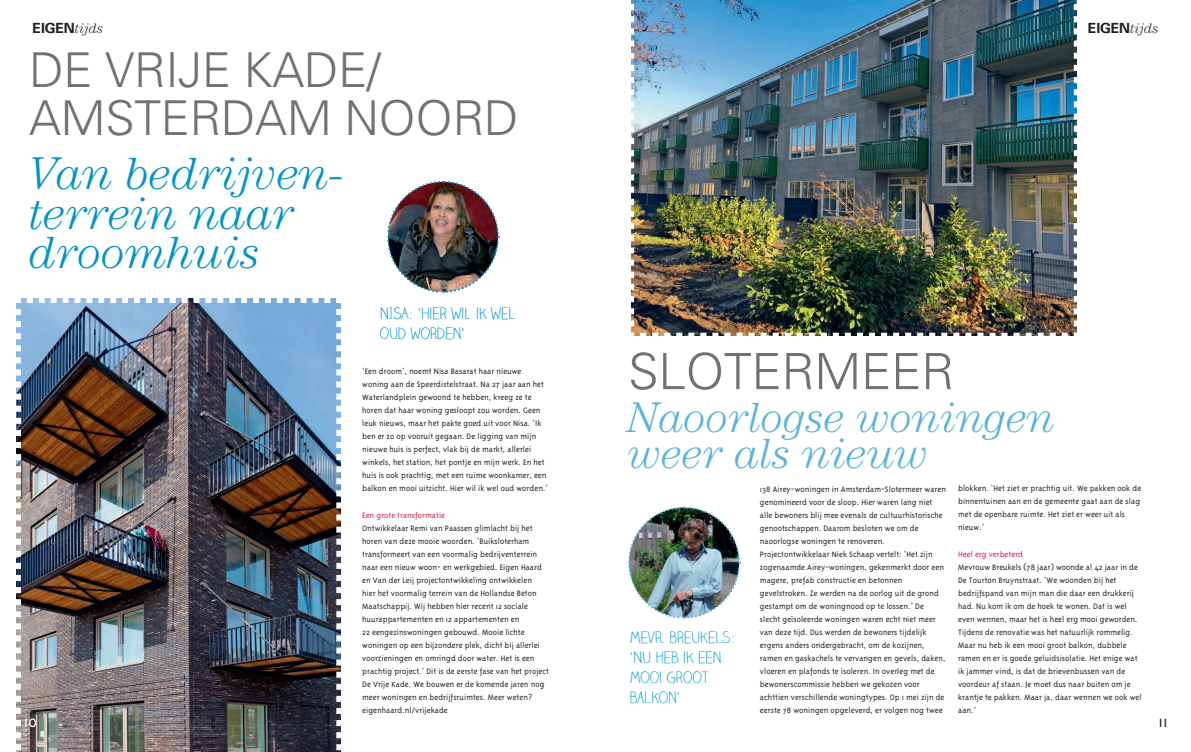
<style>
.page{position:relative;width:1191px;height:752px;background:#fff}
.page>*{position:absolute;margin:0;border:0;box-sizing:border-box;transform-origin:0 0}
.t1{font:300 50px "Univers";letter-spacing:-.01em;color:#717074}
.t2{font:300 48px/48px "Univers";letter-spacing:-.01em;color:#717074}
.t3{font:italic 300 46px/39px "Century";color:#0094c8}
.t4{font:italic 300 43px/36px "Century";color:#59b3db}
.t5{font:300 18px "Triplex";color:#fff}
.t6{font:300 18px "Triplex";color:#231f20}
.t7{font:300 16.2px/20px "Claire Hand";color:#0da2d2}
.t8{font:300 16.2px/20px "Claire Hand";color:#0094c8}
.t9{font:700 14px "Univers";letter-spacing:-.01em;color:#231f20}
.t10{font:300 9px/13px "Triplex";letter-spacing:.005em;color:#231f20}
.t11{font:300 9px "Triplex";letter-spacing:.005em;color:#d91e47}
.s1{font-family:"Century";font-weight:300;font-style:italic}
</style>
<div class="page">
<img style="left:16px;top:298px;width:325px;height:453px">
<img style="left:387px;top:180px;width:113px;height:113px">
<img style="left:628px;top:506px;width:113px;height:113px">
<img style="left:631px;top:0;width:446px;height:336px">
<h3 class="t9" style="left:33px;top:19px;width:72px">EIGEN<span class="s1">tijds</span></h3>
<h2 class="t2" style="left:29px;top:44px;width:491px">DE VRIJE KADE/<br>AMSTERDAM NOORD</h2>
<h3 class="t3" style="left:29px;top:154px;width:317px">Van bedrijven&shy;terrein naar droomhuis</h3>
<h3 class="t8" style="left:380px;top:303px;width:137px">NISA: ‘HIER WIL IK WEL<br>OUD WORDEN’</h3>
<h3 class="t5" style="left:24px;top:711px;width:15px">10</h3>
<p class="t10" style="left:362px;top:365px;width:187px">‘Een droom’, noemt Nisa Basarat haar nieuwe woning aan de Speerdistelstraat. Na 27 jaar aan het Waterlandplein gewoond te hebben, kreeg ze te horen dat haar woning gesloopt zou worden. Geen leuk nieuws, maar het pakte goed uit voor Nisa. ‘Ik ben er zo op vooruit gegaan. De ligging van mijn nieuwe huis is perfect, vlak bij de markt, allerlei winkels, het station, het pontje en mijn werk. En het huis is ook prachtig, met een ruime woonkamer, een balkon en mooi uitzicht. Hier wil ik wel oud worden.’</p>
<p class="t11" style="left:362px;top:509px;width:84px">Een grote transformatie</p>
<p class="t10" style="left:362px;top:521px;width:188px">Ontwikkelaar Remi van Paassen glimlacht bij het horen van deze mooie woorden. ‘Buiksloterham transformeert van een voormalig bedrijventerrein naar een nieuw woon- en werkgebied. Eigen Haard en Van der Leij projectontwikkeling ontwikkelen<br>hier het voormalig terrein van de Hollandse Beton Maatschappij. Wij hebben hier recent 12 sociale huurappartementen en 12 appartementen en<br>22 eengezinswoningen gebouwd. Mooie lichte woningen op een bijzondere plek, dicht bij allerlei voorzieningen en omringd door water. Het is een prachtig project.’ Dit is de eerste fase van het project De Vrije Kade. We bouwen er de komende jaren nog meer woningen en bedrijfsruimtes. Meer weten? eigenhaard.nl/vrijekade</p>
<h3 class="t9" style="left:1088px;top:19px;width:72px">EIGEN<span class="s1">tijds</span></h3>
<h1 class="t1" style="left:628px;top:341px;width:328px">SLOTERMEER</h1>
<h3 class="t4" style="left:628px;top:398px;width:428px">Naoorlogse woningen weer als nieuw</h3>
<h3 class="t7" style="left:630px;top:627px;width:107px">MEVR. BREUKELS: ‘NU HEB IK EEN<br>MOOI GROOT<br>BALKON’</h3>
<p class="t10" style="left:760px;top:482px;width:188px">138 Airey-woningen in Amsterdam-Slotermeer waren genomineerd voor de sloop. Hier waren lang niet alle bewoners blij mee evenals de cultuurhistorische genootschappen. Daarom besloten we om de naoorlogse woningen te renoveren.<br>Projectontwikkelaar Niek Schaap vertelt: ‘Het zijn zogenaamde Airey-woningen, gekenmerkt door een magere, prefab constructie en betonnen gevelstroken. Ze werden na de oorlog uit de grond gestampt om de woningnood op te lossen.’ De slecht geïsoleerde woningen waren echt niet meer van deze tijd. Dus werden de bewoners tijdelijk ergens anders ondergebracht, om de kozijnen, ramen en gaskachels te vervangen en gevels, daken, vloeren en plafonds te isoleren. In overleg met de bewonerscommissie hebben we gekozen voor achttien verschillende woningtypes. Op 1 mei zijn de eerste 78 woningen opgeleverd, er volgen nog twee</p>
<p class="t10" style="left:958px;top:482px;width:184px">blokken. ‘Het ziet er prachtig uit. We pakken ook de binnentuinen aan en de gemeente gaat aan de slag met de openbare ruimte. Het ziet er weer uit als nieuw.’</p>
<p class="t11" style="left:958px;top:548px;width:66px">Heel erg verbeterd</p>
<p class="t10" style="left:958px;top:560px;width:185px">Mevrouw Breukels (78 jaar) woonde al 42 jaar in de De Tourton Bruynstraat. ‘We woonden bij het bedrijfspand van mijn man die daar een drukkerij had. Nu kom ik om de hoek te wonen. Dat is wel even wennen, maar het is heel erg mooi geworden.<br>Tijdens de renovatie was het natuurlijk rommelig.<br>Maar nu heb ik een mooi groot balkon, dubbele ramen en er is goede geluidsisolatie. Het enige wat ik jammer vind, is dat de brievenbussen van de voordeur af staan. Je moet dus naar buiten om je krantje te pakken. Maar ja, daar wennen we ook wel aan.’</p>
<h3 class="t6" style="left:1158px;top:711px;width:11px">11</h3>
</div>
